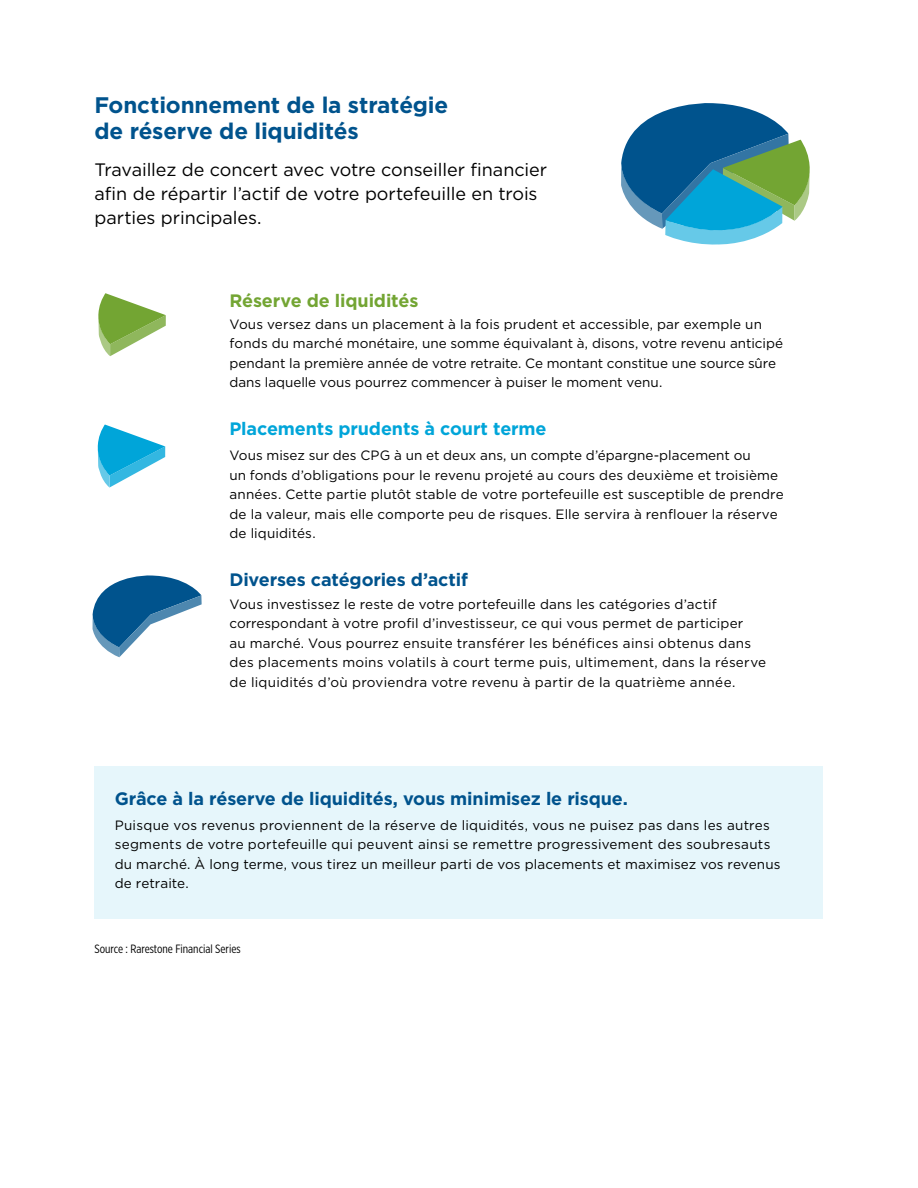
<style>
.page{position:relative;width:918px;height:1188px;background:#fff}
.page>*{position:absolute;margin:0;border:0;box-sizing:border-box;transform-origin:0 0}
.t1{font:700 22.5px/25.5px "Gotham";letter-spacing:-.01em;color:#00538d}
.t2{font:18px/24px "Gotham";letter-spacing:-.005em;color:#000}
.t3{font:700 18px "Gotham";letter-spacing:-.01em;color:#00538d}
.t4{font:700 18px "Gotham";letter-spacing:-.005em;color:#00a5d9}
.t5{font:700 18px "Gotham";letter-spacing:-.01em;color:#73a533}
.t6{font:13.5px/19.5px "Gotham";letter-spacing:.01em;color:#000}
.t7{font:12px "Gotham X Narrow";color:#000}
</style>
<div class="page">
<svg style="left:621px;top:103px;width:189px;height:142px"></svg>
<svg style="left:98px;top:293px;width:68px;height:63px"></svg>
<svg style="left:97px;top:424px;width:69px;height:64px"></svg>
<svg style="left:92px;top:575px;width:110px;height:83px"></svg>
<div style="left:94px;top:766px;width:730px;height:152px;background:#e6f6fb"></div>
<h1 class="t1" style="left:94px;top:92px;width:355px">Fonctionnement de la stratégie de réserve de liquidités</h1>
<h2 class="t2" style="left:94px;top:157px;width:454px">Travaillez de concert avec votre conseiller financier afin de répartir l’actif de votre portefeuille en trois parties principales.</h2>
<h2 class="t5" style="left:230px;top:288px;width:190px">Réserve de liquidités</h2>
<p class="t6" style="left:230px;top:314px;width:555px">Vous versez dans un placement à la fois prudent et accessible, par exemple un fonds du marché monétaire, une somme équivalant à, disons, votre revenu anticipé pendant la première année de votre retraite. Ce montant constitue une source sûre dans laquelle vous pourrez commencer à puiser le moment venu.</p>
<h2 class="t4" style="left:230px;top:417px;width:319px">Placements prudents à court terme</h2>
<p class="t6" style="left:230px;top:446px;width:556px">Vous misez sur des CPG à un et deux ans, un compte d’épargne-placement ou<br>un fonds d’obligations pour le revenu projeté au cours des deuxième et troisième années. Cette partie plutôt stable de votre portefeuille est susceptible de prendre de la valeur, mais elle comporte peu de risques. Elle servira à renflouer la réserve de liquidités.</p>
<h2 class="t3" style="left:230px;top:568px;width:240px">Diverses catégories d’actif</h2>
<p class="t6" style="left:230px;top:594px;width:538px">Vous investissez le reste de votre portefeuille dans les catégories d’actif correspondant à votre profil d’investisseur, ce qui vous permet de participer<br>au marché. Vous pourrez ensuite transférer les bénéfices ainsi obtenus dans des placements moins volatils à court terme puis, ultimement, dans la réserve de liquidités d’où proviendra votre revenu à partir de la quatrième année.</p>
<h2 class="t3" style="left:115px;top:787px;width:515px">Grâce à la réserve de liquidités, vous minimisez le risque.</h2>
<p class="t6" style="left:115px;top:815px;width:667px">Puisque vos revenus proviennent de la réserve de liquidités, vous ne puisez pas dans les autres segments de votre portefeuille qui peuvent ainsi se remettre progressivement des soubresauts du marché. À long terme, vous tirez un meilleur parti de vos placements et maximisez vos revenus de retraite.</p>
<p class="t7" style="left:94px;top:942px;width:148px">Source : Rarestone Financial Series</p>
</div>
